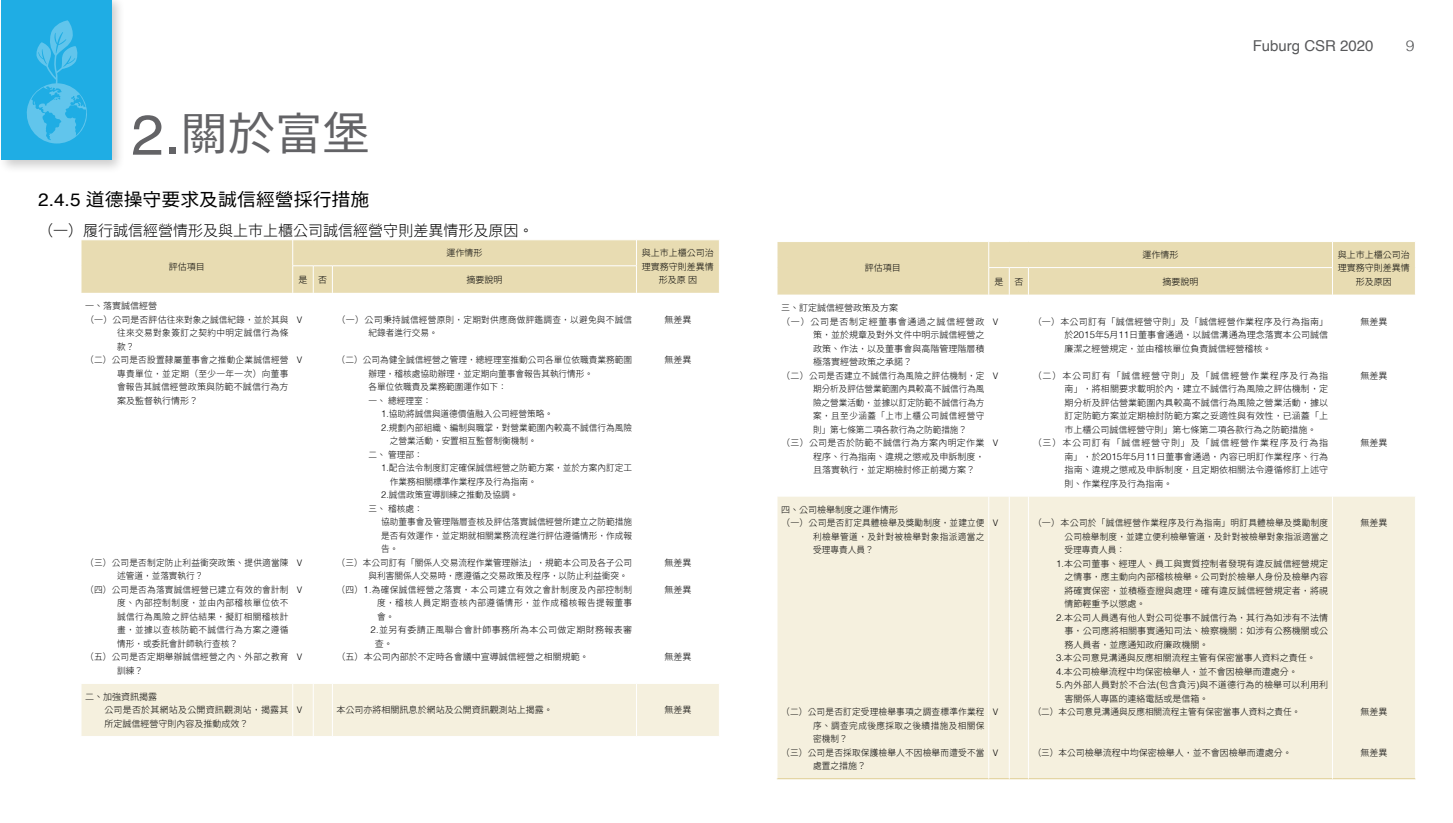
<style>
.page{position:relative;width:1453px;height:823px;background:#fff}
.page>*{position:absolute;margin:0;border:0;box-sizing:border-box;transform-origin:0 0}
.小標{font:45px "Taipei Sans TC Beta";color:#636366;scale:1.05 1}
.小標-2{font:18px "Taipei Sans TC Beta";color:#000;scale:1.05 1}
.內文{font:300 15px "Taipei Sans TC Beta";color:#000}
.t1{font:15px "Helvetica";color:#57585a}
.t2{font:300 15px "Helvetica";color:#57585a;scale:1.05 1}
.表格文{font:300 9px/13.5px "Taipei Sans TC Beta";letter-spacing:.005em;color:#000;text-align:justify}
.表格文-2{font:300 9px/13.5px "Taipei Sans TC Beta";letter-spacing:.005em;color:#000;text-align:justify;scale:.96 1}
.表格文-3{font:300 9px/13.5px "Taipei Sans TC Beta";letter-spacing:.025em;color:#000;scale:.96 1}
.表格文-4{font:300 9px/13.5px "Taipei Sans TC Beta";letter-spacing:.025em;color:#000}
.表格文-5{font:300 9px/13.5px "Taipei Sans TC Beta";letter-spacing:.03em;color:#000}
.表格文-6{font:300 9px/13.5px "Taipei Sans TC Beta";letter-spacing:.045em;color:#000}
.表格文-7{font:300 9px "Helvetica";color:#000}
.s1{font-family:"Helvetica";font-size:56.25px}
.s2{font-family:"Helvetica";font-size:57.38px}
.s3{font-family:"Helvetica"}
.s4{font-family:"Helvetica";font-size:18.38px}
.s5{font-family:"Helvetica";font-size:9.52px}
</style>
<div class="page">
<div style="left:0;top:0;width:126px;height:174px;background:#000;opacity:.2"></div>
<div style="left:1px;top:0;width:110px;height:160px;background:#1fade4"></div>
<svg style="left:26px;top:20px;width:61px;height:123px"></svg>
<div style="left:81px;top:240px;width:638px;height:53px;background:#e8dcb2"></div>
<div style="left:81px;top:684px;width:638px;height:52px;background:#f5f0de"></div>
<div style="left:778px;top:497px;width:637px;height:281px;background:#f5f0de"></div>
<div style="left:777px;top:242px;width:638px;height:52px;background:#e8dcb2"></div>
<hr style="left:777px;top:778px;width:212px;height:1px;background:#dfcd90">
<svg style="left:989px;top:778px;width:39px;height:1px"></svg>
<hr style="left:1028px;top:778px;width:304px;height:1px;background:#dfcd90">
<hr style="left:1332px;top:778px;width:83px;height:1px;background:#dfcd90">
<hr style="left:988px;top:496px;width:1px;height:282px;background:#fff">
<hr style="left:1009px;top:496px;width:1px;height:282px;background:#fff">
<hr style="left:1028px;top:496px;width:1px;height:282px;background:#fff">
<hr style="left:1332px;top:496px;width:1px;height:282px;background:#fff">
<svg style="left:990px;top:496px;width:37px;height:1px"></svg>
<p class="小標" style="left:131px;top:109px;width:229px"><span class="s1">2</span><span class="s2">.</span>關於富堡</p>
<p class="小標-2" style="left:38px;top:189px;width:317px"><span class="s3">2</span><span class="s4">.</span><span class="s3">4</span><span class="s4">.</span><span class="s3">5</span> 道德操守要求及誠信經營採行措施</p>
<p class="內文" style="left:38px;top:222px;width:497px">（一）履行誠信經營情形及與上市上櫃公司誠信經營守則差異情形及原因。</p>
<p class="表格文" style="left:169px;top:260px;width:37px">評估項目</p>
<p class="表格文" style="left:447px;top:246px;width:37px">運作情形</p>
<p class="表格文" style="left:642px;top:246px;width:73px">與上市上櫃公司治理實務守則差異情</p>
<p class="表格文" style="left:85px;top:299px;width:73px">一、落實誠信經營</p>
<p class="表格文" style="left:117px;top:313px;width:173px;text-indent:-32px">（一）公司是否評估往來對象之誠信紀錄，並於其與往來交易對象簽訂之契約中明定誠信行為條款？</p>
<p class="表格文-2" style="left:117px;top:353px;width:180px;text-indent:-32px">（二）公司是否設置隸屬董事會之推動企業誠信經營專責單位，並定期（至少一年一次）向董事會報告其誠信經營政策與防範不誠信行為方案及監督執行情形？</p>
<p class="表格文-3" style="left:117px;top:556px;width:180px;text-indent:-32px">（三）公司是否制定防止利益衝突政策、提供適當陳述管道，並落實執行？</p>
<p class="表格文-2" style="left:117px;top:583px;width:180px;text-indent:-32px">（四）公司是否為落實誠信經營已建立有效的會計制度、內部控制制度，並由內部稽核單位依不誠信行為風險之評估結果，擬訂相關稽核計畫，並據以查核防範不誠信行為方案之遵循情形，或委託會計師執行查核？</p>
<p class="表格文-3" style="left:117px;top:650px;width:180px;text-indent:-32px">（五）公司是否定期舉辦誠信經營之內、外部之教育訓練？</p>
<p class="表格文" style="left:298px;top:273px;width:10px">是</p>
<p class="表格文" style="left:318px;top:273px;width:10px">否</p>
<p class="表格文" style="left:466px;top:273px;width:37px">摘要說明</p>
<p class="表格文" style="left:659px;top:273px;width:40px">形及原因</p>
<p class="表格文-7" style="left:297px;top:312px;width:7px">V</p>
<p class="表格文-7" style="left:297px;top:352px;width:7px">V</p>
<p class="表格文-7" style="left:297px;top:555px;width:7px">V</p>
<p class="表格文-7" style="left:297px;top:582px;width:7px">V</p>
<p class="表格文-7" style="left:297px;top:649px;width:7px">V</p>
<p class="表格文-5" style="left:368px;top:313px;width:265px;text-indent:-32px">（一）公司秉持誠信經營原則，定期對供應商做評鑑調查，以避免與不誠信紀錄者進行交易。</p>
<p class="表格文-2" style="left:368px;top:353px;width:276px;text-indent:-32px">（二）公司為健全誠信經營之管理，總經理室推動公司各單位依職責業務範圍辦理，稽核處協助辦理，並定期向董事會報告其執行情形。</p>
<p class="表格文-2" style="left:368px;top:380px;width:145px">各單位依職責及業務範圍運作如下：</p>
<p class="表格文-2" style="left:368px;top:394px;width:67px">一、總經理室：</p>
<p class="表格文-2" style="left:381px;top:407px;width:180px"><span class="s5">1</span><span class="s3">.</span>協助將誠信與道德價值融入公司經營策略。</p>
<p class="表格文-2" style="left:390px;top:421px;width:254px;text-indent:-9px"><span class="s5">2</span><span class="s3">.</span>規劃內部組織、編制與職掌，對營業範圍內較高不誠信行為風險之營業活動，安置相互監督制衡機制。</p>
<p class="表格文-2" style="left:368px;top:448px;width:58px">二、管理部：</p>
<p class="表格文-2" style="left:390px;top:461px;width:254px;text-indent:-9px"><span class="s5">1</span><span class="s3">.</span>配合法令制度訂定確保誠信經營之防範方案，並於方案內訂定工作業務相關標準作業程序及行為指南。</p>
<p class="表格文-2" style="left:381px;top:488px;width:144px"><span class="s5">2</span><span class="s3">.</span>誠信政策宣導訓練之推動及協調。</p>
<p class="表格文-2" style="left:368px;top:502px;width:58px">三、稽核處：</p>
<p class="表格文-2" style="left:381px;top:515px;width:263px">協助董事會及管理階層查核及評估落實誠信經營所建立之防範措施是否有效運作，並定期就相關業務流程進行評估遵循情形，作成報告。</p>
<p class="表格文-2" style="left:368px;top:556px;width:276px;text-indent:-32px">（三）本公司訂有「關係人交易流程作業管理辦法」，規範本公司及各子公司與利害關係人交易時，應遵循之交易政策及程序，以防止利益衝突。</p>
<p class="表格文-2" style="left:377px;top:583px;width:267px;text-indent:-40px">（四）<span class="s5">1</span><span class="s3">.</span>為確保誠信經營之落實，本公司建立有效之會計制度及內部控制制度，稽核人員定期查核內部遵循情形，並作成稽核報告提報董事會。</p>
<p class="表格文-6" style="left:375px;top:623px;width:259px;text-indent:-4px"><span class="s5">2</span><span class="s3">.</span>並另有委請正風聯合會計師事務所為本公司做定期財務報表審查。</p>
<p class="表格文" style="left:337px;top:650px;width:253px">（五）本公司內部於不定時各會議中宣導誠信經營之相關規範。</p>
<p class="表格文" style="left:664px;top:313px;width:28px">無差異</p>
<p class="表格文" style="left:664px;top:353px;width:28px">無差異</p>
<p class="表格文" style="left:664px;top:556px;width:28px">無差異</p>
<p class="表格文" style="left:664px;top:583px;width:28px">無差異</p>
<p class="表格文" style="left:664px;top:650px;width:28px">無差異</p>
<p class="表格文" style="left:85px;top:690px;width:73px">二、加強資訊揭露</p>
<p class="表格文-4" style="left:104px;top:703px;width:186px">公司是否於其網站及公開資訊觀測站，揭露其所定誠信經營守則內容及推動成效？</p>
<p class="表格文-7" style="left:297px;top:702px;width:7px">V</p>
<p class="表格文" style="left:337px;top:703px;width:217px">本公司亦將相關訊息於網站及公開資訊觀測站上揭露。</p>
<p class="表格文" style="left:664px;top:703px;width:28px">無差異</p>
<h3 class="t1" style="left:1253px;top:34px;width:122px">Fuburg CSR 2020</h3>
<h3 class="t2" style="left:1406px;top:33px;width:10px">9</h3>
<p class="表格文" style="left:865px;top:262px;width:37px">評估項目</p>
<p class="表格文" style="left:781px;top:301px;width:118px">三、訂定誠信經營政策及方案</p>
<p class="表格文" style="left:813px;top:315px;width:173px;text-indent:-32px">（一）公司是否制定經董事會通過之誠信經營政策，並於規章及對外文件中明示誠信經營之政策、作法，以及董事會與高階管理階層積極落實經營政策之承諾？</p>
<p class="表格文" style="left:813px;top:369px;width:173px;text-indent:-32px">（二）公司是否建立不誠信行為風險之評估機制，定期分析及評估營業範圍內具較高不誠信行為風險之營業活動，並據以訂定防範不誠信行為方案，且至少涵蓋「上市上櫃公司誠信經營守則」第七條第二項各款行為之防範措施？</p>
<p class="表格文" style="left:813px;top:436px;width:173px;text-indent:-32px">（三）公司是否於防範不誠信行為方案內明定作業程序、行為指南、違規之懲戒及申訴制度，且落實執行，並定期檢討修正前揭方案？</p>
<p class="表格文" style="left:781px;top:503px;width:118px">四、公司檢舉制度之運作情形</p>
<p class="表格文" style="left:813px;top:516px;width:173px;text-indent:-32px">（一）公司是否訂定具體檢舉及獎勵制度，並建立便利檢舉管道，及針對被檢舉對象指派適當之受理專責人員？</p>
<p class="表格文-2" style="left:813px;top:705px;width:180px;text-indent:-32px">（二）公司是否訂定受理檢舉事項之調查標準作業程序、調查完成後應採取之後續措施及相關保密機制？</p>
<p class="表格文-3" style="left:813px;top:746px;width:180px;text-indent:-32px">（三）公司是否採取保護檢舉人不因檢舉而遭受不當處置之措施？</p>
<p class="表格文" style="left:1142px;top:248px;width:37px">運作情形</p>
<p class="表格文" style="left:1338px;top:248px;width:73px">與上市上櫃公司治理實務守則差異情</p>
<p class="表格文" style="left:994px;top:275px;width:10px">是</p>
<p class="表格文" style="left:1014px;top:275px;width:10px">否</p>
<p class="表格文" style="left:1162px;top:275px;width:37px">摘要說明</p>
<p class="表格文" style="left:1356px;top:275px;width:37px">形及原因</p>
<p class="表格文-7" style="left:993px;top:314px;width:7px">V</p>
<p class="表格文-7" style="left:993px;top:368px;width:7px">V</p>
<p class="表格文-7" style="left:993px;top:435px;width:7px">V</p>
<p class="表格文" style="left:1064px;top:315px;width:265px;text-indent:-32px">（一）本公司訂有「誠信經營守則」及「誠信經營作業程序及行為指南」於<span class="s5">2015</span>年<span class="s5">5</span>月<span class="s5">11</span>日董事會通過，以誠信溝通為理念落實本公司誠信廉潔之經營規定，並由稽核單位負責誠信經營稽核。</p>
<p class="表格文" style="left:1064px;top:369px;width:265px;text-indent:-32px">（二）本公司訂有「誠信經營守則」及「誠信經營作業程序及行為指南」，將相關要求載明於內，建立不誠信行為風險之評估機制，定期分析及評估營業範圍內具較高不誠信行為風險之營業活動，據以訂定防範方案並定期檢討防範方案之妥適性與有效性，已涵蓋「上市上櫃公司誠信經營守則」第七條第二項各款行為之防範措施。</p>
<p class="表格文" style="left:1064px;top:436px;width:265px;text-indent:-32px">（三）本公司訂有「誠信經營守則」及「誠信經營作業程序及行為指南」，於<span class="s5">2015</span>年<span class="s5">5</span>月<span class="s5">11</span>日董事會通過，內容已明訂作業程序、行為指南、違規之懲戒及申訴制度，且定期依相關法令遵循修訂上述守則、作業程序及行為指南。</p>
<p class="表格文" style="left:1360px;top:315px;width:28px">無差異</p>
<p class="表格文" style="left:1360px;top:369px;width:28px">無差異</p>
<p class="表格文" style="left:1360px;top:436px;width:28px">無差異</p>
<p class="表格文-7" style="left:993px;top:515px;width:7px">V</p>
<p class="表格文-7" style="left:993px;top:704px;width:7px">V</p>
<p class="表格文-7" style="left:993px;top:745px;width:7px">V</p>
<p class="表格文" style="left:1064px;top:516px;width:265px;text-indent:-32px">（一）本公司於「誠信經營作業程序及行為指南」明訂具體檢舉及獎勵制度公司檢舉制度，並建立便利檢舉管道，及針對被檢舉對象指派適當之受理專責人員：</p>
<p class="表格文" style="left:1064px;top:557px;width:265px;text-indent:-9px"><span class="s5">1</span><span class="s3">.</span>本公司董事、經理人、員工與實質控制者發現有違反誠信經營規定之情事，應主動向內部稽核檢舉。公司對於檢舉人身份及檢舉內容將確實保密，並積極查證與處理。確有違反誠信經營規定者，將視情節輕重予以懲處。</p>
<p class="表格文" style="left:1064px;top:611px;width:265px;text-indent:-9px"><span class="s5">2</span><span class="s3">.</span>本公司人員遇有他人對公司從事不誠信行為，其行為如涉有不法情事，公司應將相關事實通知司法、檢察機關；如涉有公務機關或公務人員者，並應通知政府廉政機關。</p>
<p class="表格文" style="left:1056px;top:651px;width:261px"><span class="s5">3</span><span class="s3">.</span>本公司意見溝通與反應相關流程主管有保密當事人資料之責任。</p>
<p class="表格文" style="left:1056px;top:665px;width:243px"><span class="s5">4</span><span class="s3">.</span>本公司檢舉流程中均保密檢舉人，並不會因檢舉而遭處分。</p>
<p class="表格文-4" style="left:1064px;top:678px;width:265px;text-indent:-9px"><span class="s5">5</span><span class="s3">.</span>內外部人員對於不合法<span class="s3">(</span>包含貪污<span class="s3">)</span>與不道德行為的檢舉可以利用利害關係人專區的連絡電話或是信箱。</p>
<p class="表格文-2" style="left:1033px;top:705px;width:280px">（二）本公司意見溝通與反應相關流程主管有保密當事人資料之責任。</p>
<p class="表格文-2" style="left:1033px;top:746px;width:271px">（三）本公司檢舉流程中均保密檢舉人，並不會因檢舉而遭處分。</p>
<p class="表格文" style="left:1360px;top:516px;width:28px">無差異</p>
<p class="表格文" style="left:1360px;top:705px;width:28px">無差異</p>
<p class="表格文" style="left:1360px;top:746px;width:28px">無差異</p>
</div>
